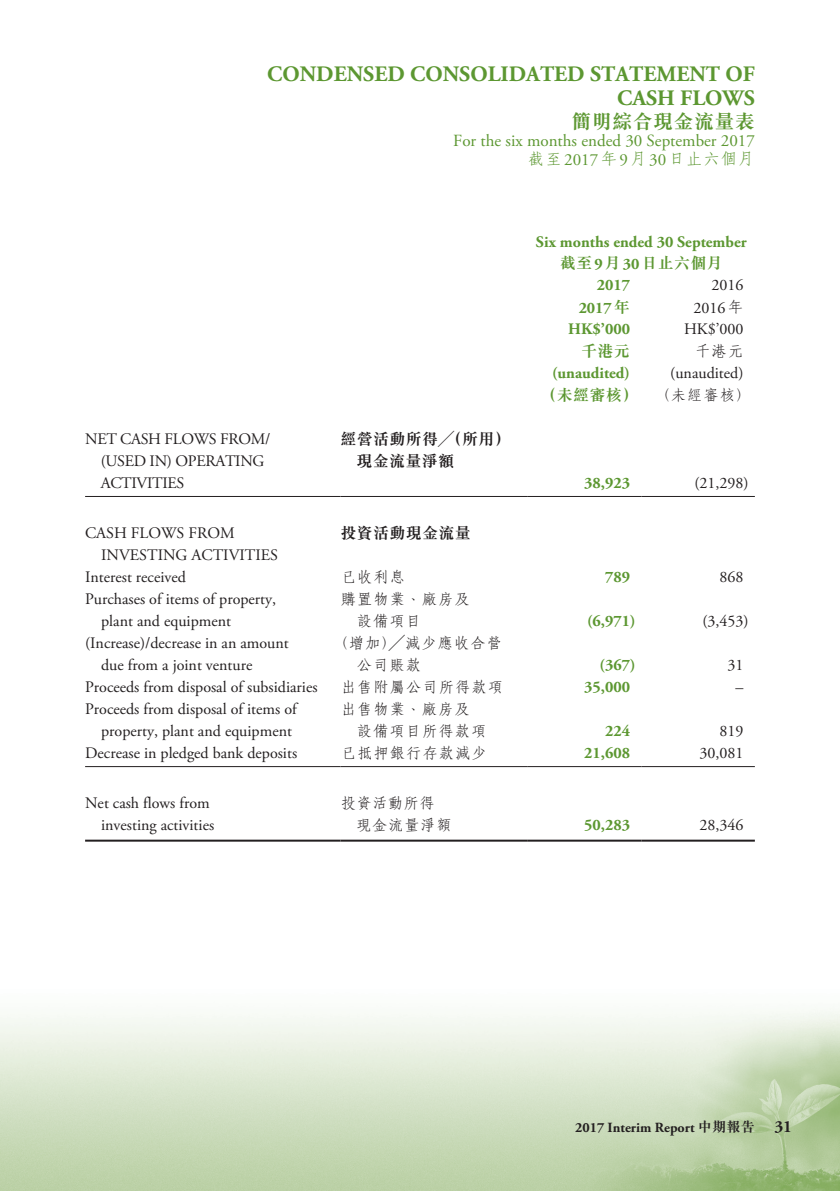
<style>
.page{position:relative;width:840px;height:1191px;background:#fff}
.page>*{position:absolute;margin:0;border:0;box-sizing:border-box;transform-origin:0 0}
._00_txt_E{font:700 22px "Adobe Garamond Pro";color:#5c9731}
._00_txt_E-2{font:700 20px "M Sung HK";letter-spacing:.02em;color:#5c9731}
._00_txt_E-3{font:17px "Adobe Garamond Pro";color:#5c9731}
._00_txt_E-4{font:300 17px "C Fang Song HK";letter-spacing:.02em;color:#5c9731}
._00_txt_E-5{font:700 17px "Adobe Garamond Pro";color:#231f20}
._51_N_Table_txt{font:16px "Adobe Garamond Pro";color:#231f20}
._51_N_Table_txt-2{font:700 16px "Adobe Garamond Pro";color:#5c9731}
._51_N_Table_txt-3{font:300 16px "C Fang Song HK";letter-spacing:.02em;color:#231f20}
._51_N_Table_txt-4{font:16px "Adobe Garamond Pro";letter-spacing:-.02em;color:#231f20}
._51_N_Table_txt-5{font:700 16px "M Sung HK";letter-spacing:.02em;color:#231f20}
._51_N_Table_txt-6{font:700 16px "M Sung HK";letter-spacing:.02em;color:#5c9731}
.t1{font:700 14px "Adobe Garamond Pro";color:#231f20}
.s1{font-family:"Adobe Garamond Pro";font-weight:400}
.s2{font-family:"Adobe Garamond Pro"}
.s3{font-family:"M Sung HK"}
.s4{font-family:"C Fang Song HK";font-weight:300}
</style>
<div class="page">
<img style="left:0;top:496px;width:839px;height:695px">
<hr style="left:85px;top:496px;width:255px;height:1px;background:#231f20">
<hr style="left:340px;top:496px;width:187px;height:1px;background:#231f20">
<hr style="left:527px;top:496px;width:114px;height:1px;background:#231f20">
<hr style="left:641px;top:496px;width:113px;height:1px;background:#231f20">
<hr style="left:85px;top:766px;width:255px;height:1px;background:#231f20">
<hr style="left:340px;top:766px;width:187px;height:1px;background:#231f20">
<hr style="left:527px;top:766px;width:114px;height:1px;background:#231f20">
<hr style="left:641px;top:766px;width:113px;height:1px;background:#231f20">
<hr style="left:85px;top:839px;width:255px;height:2px;background:#231f20">
<hr style="left:340px;top:839px;width:187px;height:2px;background:#231f20">
<hr style="left:527px;top:839px;width:114px;height:2px;background:#231f20">
<hr style="left:641px;top:839px;width:113px;height:2px;background:#231f20">
<p class="_00_txt_E" style="left:267px;top:61px;width:489px">CONDENSED CONSOLIDATED STATEMENT OF</p>
<p class="_00_txt_E" style="left:616px;top:85px;width:139px">CASH FLOWS</p>
<p class="_00_txt_E-2" style="left:571px;top:111px;width:185px">簡明綜合現金流量表</p>
<p class="_00_txt_E-3" style="left:453px;top:130px;width:303px">For the six months ended 30 September 2017</p>
<p class="_00_txt_E-4" style="left:527px;top:147px;width:228px">截至<span class="s1">2017</span>年<span class="s1">9</span>月<span class="s1">30</span>日止六個月</p>
<p class="_51_N_Table_txt-4" style="left:85px;top:429px;width:187px">NET CASH FLOWS FROM/</p>
<p class="_51_N_Table_txt-4" style="left:101px;top:451px;width:165px">(USED IN) OPERATING</p>
<p class="_51_N_Table_txt-4" style="left:101px;top:473px;width:85px">ACTIVITIES</p>
<p class="_51_N_Table_txt" style="left:85px;top:523px;width:151px">CASH FLOWS FROM</p>
<p class="_51_N_Table_txt" style="left:101px;top:545px;width:178px">INVESTING ACTIVITIES</p>
<p class="_51_N_Table_txt-5" style="left:340px;top:431px;width:171px">經營活動所得╱（所用）</p>
<p class="_51_N_Table_txt-5" style="left:356px;top:453px;width:99px">現金流量淨額</p>
<p class="_51_N_Table_txt-5" style="left:340px;top:525px;width:132px">投資活動現金流量</p>
<p class="_51_N_Table_txt-2" style="left:535px;top:232px;width:212px">Six months ended 30 September</p>
<p class="_51_N_Table_txt-6" style="left:559px;top:255px;width:164px">截至<span class="s2">9</span>月<span class="s2">30</span>日止六個月</p>
<p class="_51_N_Table_txt-2" style="left:596px;top:276px;width:35px">2017</p>
<p class="_51_N_Table_txt" style="left:711px;top:275px;width:33px">2016</p>
<p class="_51_N_Table_txt-2" style="left:578px;top:298px;width:53px">2017<span class="s3">年</span></p>
<p class="_51_N_Table_txt" style="left:693px;top:298px;width:51px">2016<span class="s4">年</span></p>
<p class="_51_N_Table_txt-2" style="left:568px;top:320px;width:63px">HK$’000</p>
<p class="_51_N_Table_txt" style="left:683px;top:319px;width:61px">HK$’000</p>
<p class="_51_N_Table_txt-6" style="left:581px;top:343px;width:50px">千港元</p>
<p class="_51_N_Table_txt-3" style="left:694px;top:340px;width:50px">千港元</p>
<p class="_51_N_Table_txt-2" style="left:551px;top:364px;width:79px">(unaudited)</p>
<p class="_51_N_Table_txt" style="left:670px;top:363px;width:75px">(unaudited)</p>
<p class="_51_N_Table_txt-6" style="left:540px;top:387px;width:98px">（未經審核）</p>
<p class="_51_N_Table_txt-3" style="left:654px;top:384px;width:98px">（未經審核）</p>
<p class="_51_N_Table_txt-2" style="left:584px;top:474px;width:47px">38,923</p>
<p class="_51_N_Table_txt" style="left:694px;top:473px;width:56px">(21,298)</p>
<p class="_51_N_Table_txt" style="left:85px;top:567px;width:102px">Interest received</p>
<p class="_51_N_Table_txt-3" style="left:340px;top:566px;width:66px">已收利息</p>
<p class="_51_N_Table_txt-2" style="left:604px;top:568px;width:26px">789</p>
<p class="_51_N_Table_txt" style="left:719px;top:567px;width:25px">868</p>
<p class="_51_N_Table_txt" style="left:85px;top:589px;width:192px">Purchases of items of property,</p>
<p class="_51_N_Table_txt" style="left:101px;top:611px;width:131px">plant and equipment</p>
<p class="_51_N_Table_txt-3" style="left:340px;top:588px;width:131px">購置物業、廠房及</p>
<p class="_51_N_Table_txt-3" style="left:356px;top:610px;width:66px">設備項目</p>
<p class="_51_N_Table_txt-2" style="left:586px;top:612px;width:50px">(6,971)</p>
<p class="_51_N_Table_txt" style="left:702px;top:611px;width:48px">(3,453)</p>
<p class="_51_N_Table_txt" style="left:85px;top:633px;width:205px">(Increase)/decrease in an amount</p>
<p class="_51_N_Table_txt" style="left:101px;top:655px;width:153px">due from a joint venture</p>
<p class="_51_N_Table_txt-3" style="left:332px;top:632px;width:171px">（增加）╱減少應收合營</p>
<p class="_51_N_Table_txt-3" style="left:356px;top:654px;width:66px">公司賬款</p>
<p class="_51_N_Table_txt-2" style="left:599px;top:656px;width:37px">(367)</p>
<p class="_51_N_Table_txt" style="left:727px;top:655px;width:17px">31</p>
<p class="_51_N_Table_txt" style="left:85px;top:677px;width:234px">Proceeds from disposal of subsidiaries</p>
<p class="_51_N_Table_txt-3" style="left:340px;top:676px;width:164px">出售附屬公司所得款項</p>
<p class="_51_N_Table_txt-2" style="left:584px;top:678px;width:47px">35,000</p>
<p class="_51_N_Table_txt" style="left:735px;top:677px;width:9px">–</p>
<p class="_51_N_Table_txt" style="left:85px;top:699px;width:213px">Proceeds from disposal of items of</p>
<p class="_51_N_Table_txt" style="left:101px;top:721px;width:192px">property, plant and equipment</p>
<p class="_51_N_Table_txt-3" style="left:340px;top:698px;width:131px">出售物業、廠房及</p>
<p class="_51_N_Table_txt-3" style="left:356px;top:720px;width:132px">設備項目所得款項</p>
<p class="_51_N_Table_txt-2" style="left:604px;top:722px;width:26px">224</p>
<p class="_51_N_Table_txt" style="left:719px;top:721px;width:25px">819</p>
<p class="_51_N_Table_txt" style="left:85px;top:743px;width:213px">Decrease in pledged bank deposits</p>
<p class="_51_N_Table_txt-3" style="left:340px;top:742px;width:148px">已抵押銀行存款減少</p>
<p class="_51_N_Table_txt-2" style="left:584px;top:744px;width:47px">21,608</p>
<p class="_51_N_Table_txt" style="left:699px;top:743px;width:45px">30,081</p>
<p class="_51_N_Table_txt" style="left:85px;top:793px;width:126px">Net cash flows from</p>
<p class="_51_N_Table_txt" style="left:101px;top:815px;width:114px">investing activities</p>
<p class="_51_N_Table_txt-3" style="left:340px;top:792px;width:96px">投資活動所得</p>
<p class="_51_N_Table_txt-3" style="left:355px;top:814px;width:97px">現金流量淨額</p>
<p class="_51_N_Table_txt-2" style="left:584px;top:816px;width:47px">50,283</p>
<p class="_51_N_Table_txt" style="left:699px;top:815px;width:45px">28,346</p>
<p class="t1" style="left:574px;top:1119px;width:181px">2017 Interim Report <span class="s3">中期報告</span></p>
<p class="_00_txt_E-5" style="left:774px;top:1116px;width:19px">31</p>
</div>
